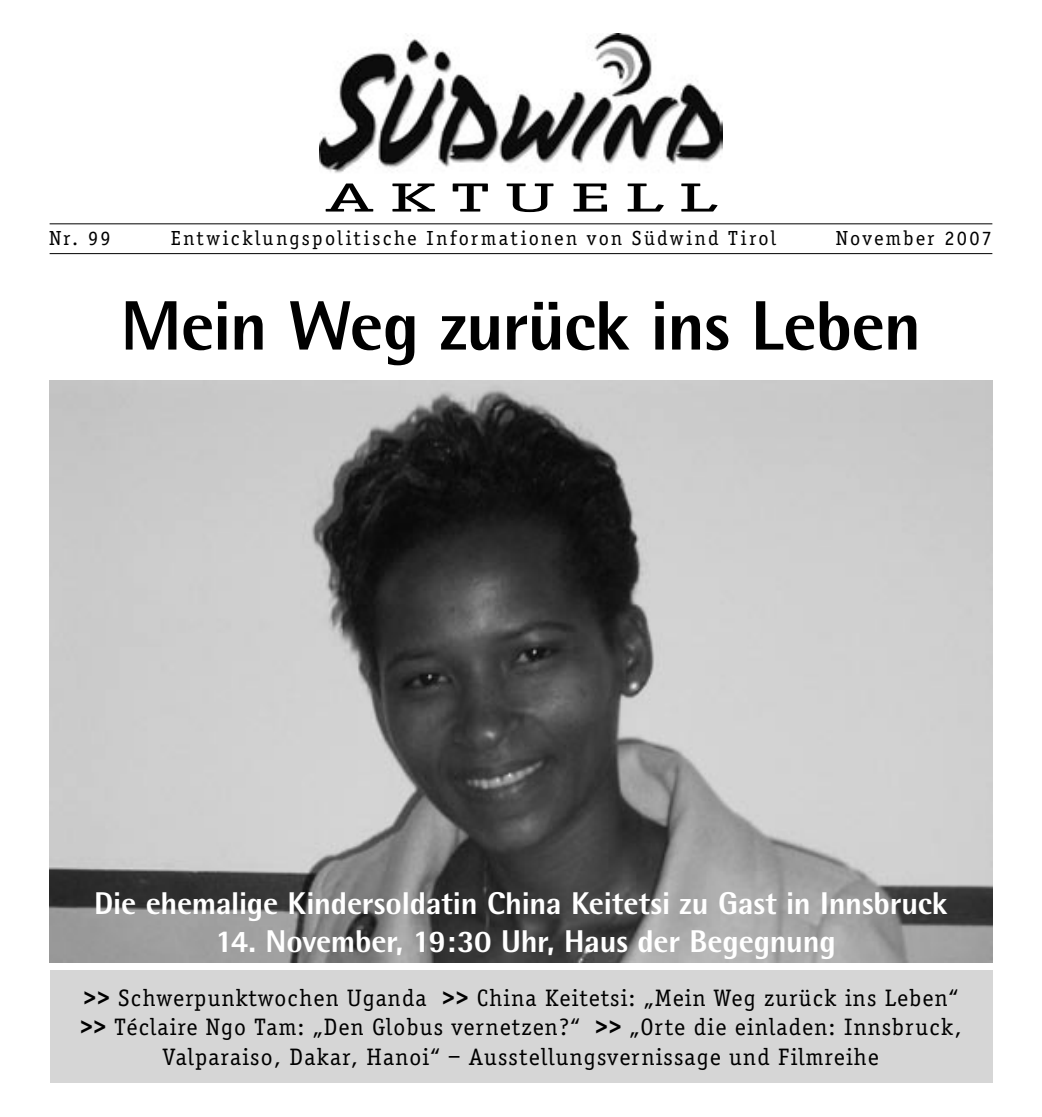
<style>
.page{position:relative;width:1042px;height:1117px;background:#fff}
.page>*{position:absolute;margin:0;border:0;box-sizing:border-box;transform-origin:0 0}
.t1{font:800 70px "Rotis Semi Sans";letter-spacing:-.015em;color:#000}
.t2{font:42px "Officina Serif";letter-spacing:.19em;color:#000;scale:2 1}
.t3{font:800 31.5px "Rotis Semi Sans";letter-spacing:-.01em;color:#fff}
.t4{font:24.5px/29.4px "Officina Serif";letter-spacing:.05em;color:#000;text-align:center}
.t5{font:21px "Officina Serif";letter-spacing:.115em;color:#000}
.s1{font-weight:700}
</style>
<div class="page">
<img style="left:50px;top:381px;width:942px;height:581px">
<hr style="left:50px;top:223px;width:942px;height:1px;background:#000">
<hr style="left:50px;top:253px;width:942px;height:1px;background:#000">
<div style="left:50px;top:969px;width:942px;height:112px;background:#d6d6d6"></div>
<img style="left:320px;top:33px;width:402px;height:140px">
<p class="t2" style="left:326px;top:174px;width:196px">AKTUELL</p>
<p class="t5" style="left:50px;top:226px;width:63px">Nr. 99</p>
<p class="t5" style="left:171px;top:226px;width:607px">Entwicklungspolitische Informationen von Südwind Tirol</p>
<p class="t5" style="left:836px;top:226px;width:157px">November 2007</p>
<p class="t1" style="left:121px;top:281px;width:802px">Mein Weg zurück ins Leben</p>
<p class="t3" style="left:94px;top:883px;width:855px">Die ehemalige Kindersoldatin China Keitetsi zu Gast in Innsbruck</p>
<p class="t3" style="left:215px;top:920px;width:622px">14. November, 19:30 Uhr, Haus der Begegnung</p>
<p class="t4" style="left:84px;top:983px;width:875px"><span class="s1">&gt;&gt;</span> Schwerpunktwochen Uganda <span class="s1">&gt;&gt;</span> China Keitetsi: „Mein Weg zurück ins Leben“</p>
<p class="t4" style="left:80px;top:1012px;width:882px"><span class="s1">&gt;&gt;</span> Téclaire Ngo Tam: „Den Globus vernetzen?“ <span class="s1">&gt;&gt;</span> „Orte die einladen: Innsbruck,<br>Valparaiso, Dakar, Hanoi“ – Ausstellungsvernissage und Filmreihe</p>
</div>
